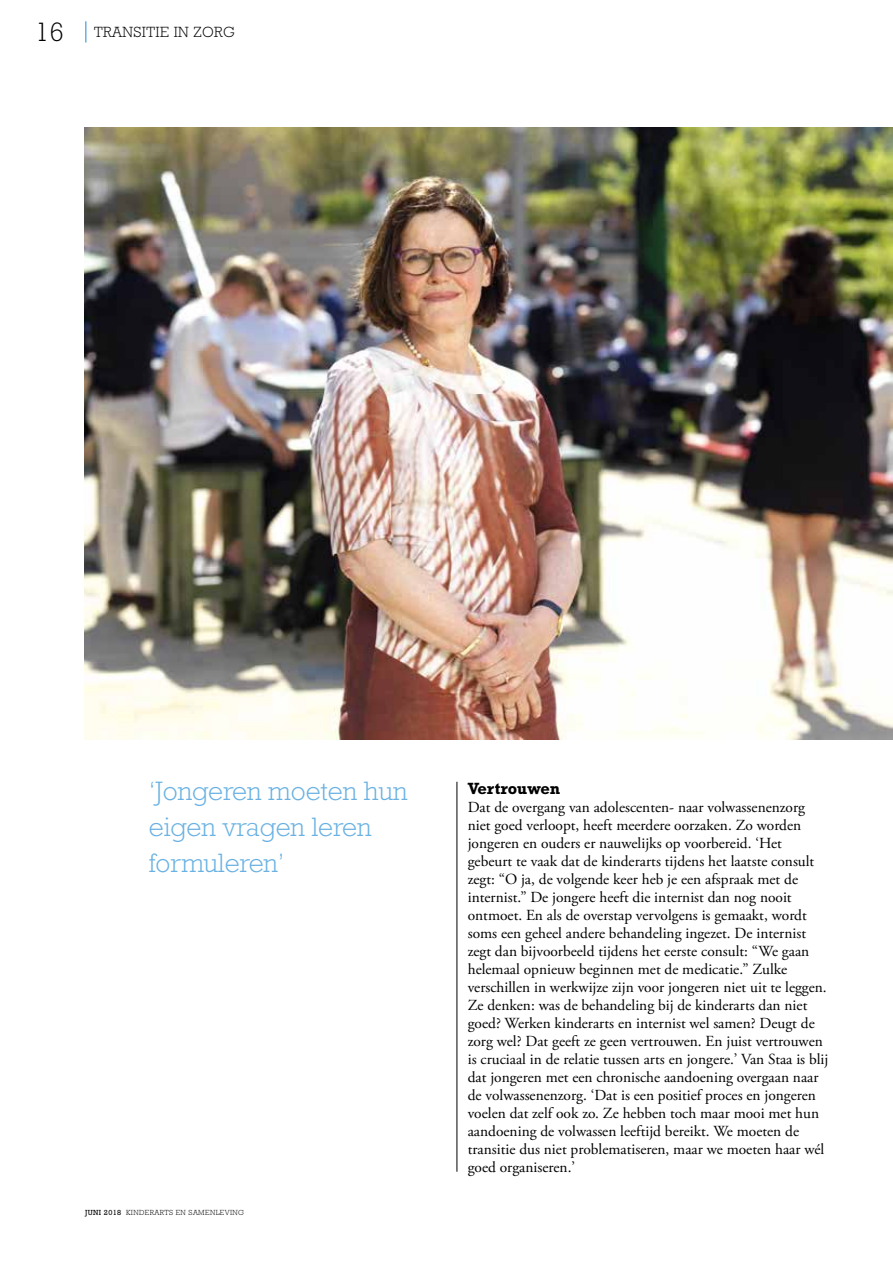
<style>
.page{position:relative;width:893px;height:1263px;background:#fff}
.page>*{position:absolute;margin:0;border:0;box-sizing:border-box;transform-origin:0 0}
.t1{font:300 27px/36px "Rockwell";color:#69b1e2}
.t2{font:300 27px "Rockwell";color:#000}
.t3{font:700 16.5px "Rockwell";letter-spacing:-.005em;color:#000}
.t4{font:15.3px/18px "Adobe Garamond Pro";color:#000}
.t5{font:300 15px "Rockwell";letter-spacing:.025em;color:#000}
.t6{font:300 7.5px "Rockwell";letter-spacing:.05em;color:#000}
.s1{font-weight:400}
</style>
<div class="page">
<hr style="left:85px;top:21px;width:2px;height:22px;background:#69b1e2">
<img style="left:85px;top:128px;width:808px;height:612px">
<hr style="left:457px;top:782px;width:1px;height:390px;background:#000">
<h1 class="t2" style="left:35px;top:16px;width:30px">16</h1>
<p class="t5" style="left:94px;top:23px;width:142px">TRANSITIE IN ZORG</p>
<h1 class="t1" style="left:149px;top:772px;width:260px">‘Jongeren moeten hun eigen vragen leren formuleren’</h1>
<p class="t6" style="left:85px;top:1208px;width:161px"><span class="s1">JUNI 2018</span> KINDERARTS EN SAMENLEVING</p>
<p class="t3" style="left:468px;top:778px;width:94px">Vertrouwen</p>
<p class="t4" style="left:468px;top:798px;width:362px">Dat de overgang van adolescenten- naar volwassenenzorg niet goed verloopt, heeft meerdere oorzaken. Zo worden jongeren en ouders er nauwelijks op voorbereid. ‘Het gebeurt te vaak dat de kinderarts tijdens het laatste consult zegt: “O ja, de volgende keer heb je een afspraak met de internist.” De jongere heeft die internist dan nog nooit ontmoet. En als de overstap vervolgens is gemaakt, wordt soms een geheel andere behandeling ingezet. De internist zegt dan bijvoorbeeld tijdens het eerste consult: “We gaan helemaal opnieuw beginnen met de medicatie.” Zulke verschillen in werkwijze zijn voor jongeren niet uit te leggen.<br>Ze denken: was de behandeling bij de kinderarts dan niet goed? Werken kinderarts en internist wel samen? Deugt de zorg wel? Dat geeft ze geen vertrouwen. En juist vertrouwen is cruciaal in de relatie tussen arts en jongere.’ Van Staa is blij dat jongeren met een chronische aandoening overgaan naar de volwassenenzorg. ‘Dat is een positief proces en jongeren voelen dat zelf ook zo. Ze hebben toch maar mooi met hun aandoening de volwassen leeftijd bereikt. We moeten de transitie dus niet problematiseren, maar we moeten haar wél goed organiseren.’</p>
</div>
